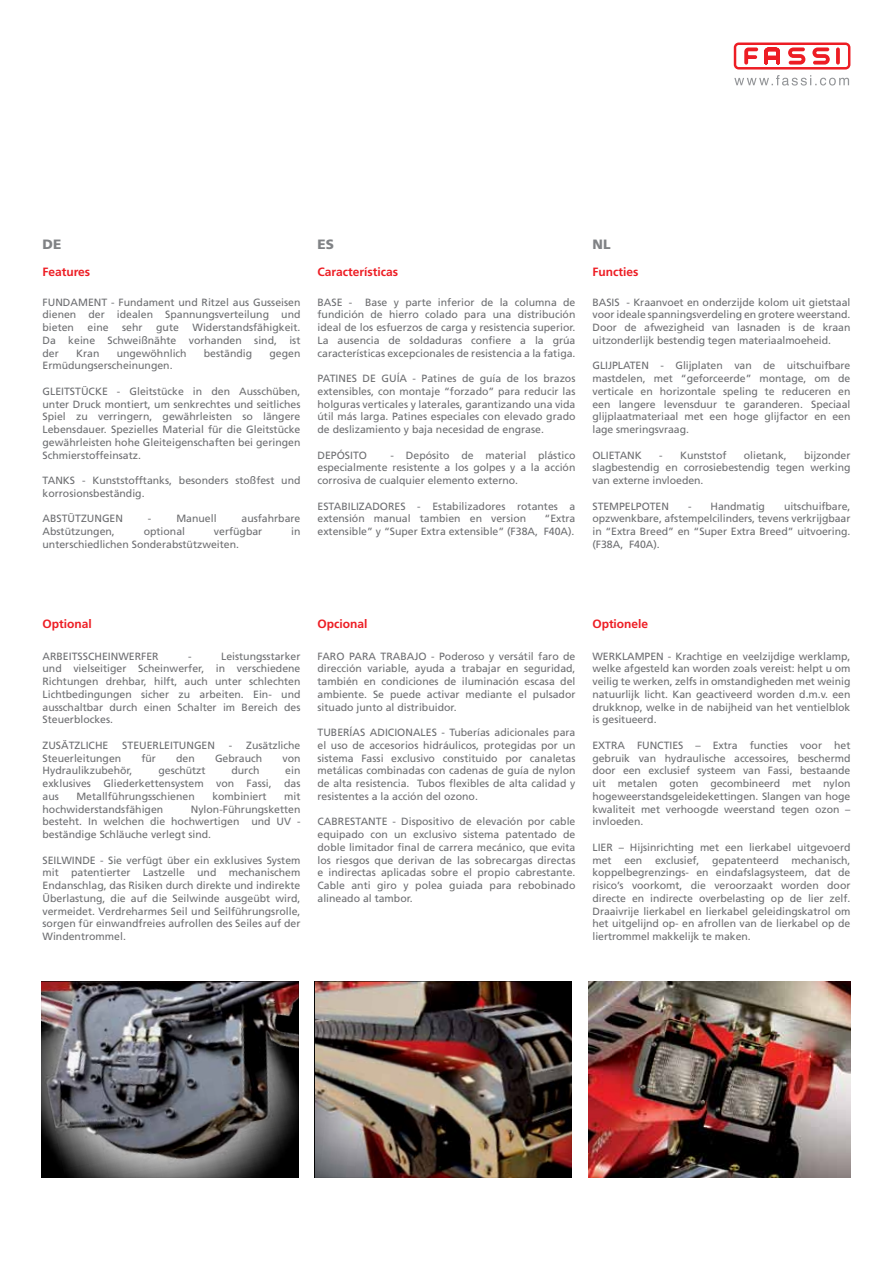
<style>
.page{position:relative;width:893px;height:1263px;background:#fff}
.page>*{position:absolute;margin:0;border:0;box-sizing:border-box;transform-origin:0 0}
.t1{font:900 13.5px "Frutiger";color:#808285}
.t2{font:700 12px "Frutiger";color:#ed1d24}
.t3{font:10.5px/12.8px "Frutiger";color:#6d6e71;text-align:justify}
</style>
<div class="page">
<img style="left:315px;top:981px;width:257px;height:197px">
<img style="left:41px;top:981px;width:258px;height:197px">
<img style="left:588px;top:981px;width:262px;height:197px">
<svg style="left:734px;top:43px;width:116px;height:43px"></svg>
<p class="t1" style="left:43px;top:236px;width:20px">DE</p>
<p class="t2" style="left:43px;top:265px;width:49px">Features</p>
<p class="t3" style="left:43px;top:296px;width:259px">FUNDAMENT - Fundament und Ritzel aus Gusseisen dienen der idealen Spannungsverteilung und bieten</p>
<p class="t3" style="left:43px;top:321px;width:259px;text-indent:150px">Widerstandsfähigkeit.<br>Da keine Schweißnähte vorhanden sind, ist der</p>
<p class="t3" style="left:88px;top:321px;width:23px">eine</p>
<p class="t3" style="left:122px;top:321px;width:22px">sehr</p>
<p class="t3" style="left:156px;top:321px;width:24px">gute</p>
<p class="t3" style="left:76px;top:347px;width:25px">Kran</p>
<p class="t3" style="left:117px;top:347px;width:71px">ungewöhnlich</p>
<p class="t3" style="left:204px;top:347px;width:50px">beständig</p>
<p class="t3" style="left:270px;top:347px;width:32px">gegen</p>
<p class="t3" style="left:43px;top:359px;width:132px">Ermüdungserscheinungen.</p>
<p class="t3" style="left:43px;top:385px;width:259px">GLEITSTÜCKE - Gleitstücke in den Ausschüben, unter Druck montiert, um senkrechtes und seitliches Spiel zu verringern, gewährleisten so längere Lebensdauer. Spezielles Material für die Gleitstücke gewährleisten hohe Gleiteigenschaften bei geringen Schmierstoffeinsatz.</p>
<p class="t3" style="left:43px;top:474px;width:259px">TANKS - Kunststofftanks, besonders stoßfest und korrosionsbeständig.</p>
<p class="t3" style="left:43px;top:512px;width:82px">ABSTÜTZUNGEN</p>
<p class="t3" style="left:148px;top:512px;width:70px">- Manuell</p>
<p class="t3" style="left:242px;top:512px;width:60px">ausfahrbare</p>
<p class="t3" style="left:43px;top:525px;width:74px">Abstützungen,</p>
<p class="t3" style="left:144px;top:525px;width:43px">optional</p>
<p class="t3" style="left:214px;top:525px;width:50px">verfügbar</p>
<p class="t3" style="left:291px;top:525px;width:11px">in</p>
<p class="t3" style="left:43px;top:538px;width:198px">unterschiedlichen Sonderabstützweiten.</p>
<p class="t1" style="left:317px;top:236px;width:18px">ES</p>
<p class="t2" style="left:317px;top:265px;width:82px">Características</p>
<p class="t3" style="left:317px;top:296px;width:259px">BASE - Base y parte inferior de la columna de fundición de hierro colado para una distribución ideal de los esfuerzos de carga y resistencia superior.<br>La ausencia de soldaduras confiere a la grúa características excepcionales de resistencia a la fatiga.</p>
<p class="t3" style="left:317px;top:372px;width:259px">PATI NES DE GUÍA - Patines de guía de los brazos extensibles, con montaje “forzado” para reducir las holguras verticales y laterales, garantizando una vida útil más larga. Patines especiales con elevado grado de deslizamiento y baja necesidad de engrase.</p>
<p class="t3" style="left:317px;top:449px;width:51px">DEPÓSITO</p>
<p class="t3" style="left:317px;top:449px;width:259px;text-indent:73px">- Depósito de material plástico especialmente resistente a los golpes y a la acción corrosiva de cualquier elemento externo.</p>
<p class="t3" style="left:317px;top:500px;width:259px">ESTABI LIZADORES - Estabilizadores rotantes a extensión manual tambien en version</p>
<p class="t3" style="left:317px;top:512px;width:259px;text-align:right">“Extra<br>extensible” y “Super Extra extensible” (F38A, F40A).</p>
<p class="t1" style="left:592px;top:236px;width:20px">NL</p>
<p class="t2" style="left:592px;top:265px;width:47px">Functies</p>
<p class="t3" style="left:592px;top:296px;width:259px">BASIS - Kraanvoet en onderzijde kolom uit gietstaal voor ideale spanningsverdeling en grotere weerstand.<br>Door de afwezigheid van lasnaden is de kraan uitzonderlijk bestendig tegen materiaalmoeheid.</p>
<p class="t3" style="left:592px;top:359px;width:259px">GLIJPLATEN - Glijplaten van de uitschuifbare mastdelen, met “geforceerde” montage, om de verticale en horizontale speling te reduceren en een langere levensduur te garanderen. Speciaal glijplaatmateriaal met een hoge glijfactor en een lage smeringsvraag.</p>
<p class="t3" style="left:592px;top:449px;width:51px">OLI ETANK</p>
<p class="t3" style="left:659px;top:449px;width:69px">- Kunststof</p>
<p class="t3" style="left:744px;top:449px;width:44px">olietank,</p>
<p class="t3" style="left:592px;top:449px;width:259px;text-indent:212px">bijzonder slagbestendig en corrosiebestendig tegen werking van externe invloeden.</p>
<p class="t3" style="left:592px;top:500px;width:19px">Stempelpo</p>
<p class="t3" style="left:650px;top:500px;width:13px">ten</p>
<p class="t3" style="left:688px;top:500px;width:78px">- Handmatig</p>
<p class="t3" style="left:592px;top:500px;width:259px;text-indent:192px">uitschuifbare, opzwenkbare, afstempelcilinders, tevens verkrijgbaar in “Extra Breed” en “Super Extra Breed” uitvoering. (F38A, F40A).</p>
<p class="t2" style="left:43px;top:617px;width:51px">Optional</p>
<p class="t3" style="left:43px;top:650px;width:118px">ARBEITSSCHEI NWERFER</p>
<p class="t3" style="left:188px;top:650px;width:5px">-</p>
<p class="t3" style="left:43px;top:650px;width:259px;text-indent:179px">Leistungsstarker und vielseitiger Scheinwerfer, in verschiedene Richtungen drehbar, hilft, auch unter schlechten Lichtbedingungen sicher zu arbeiten. Ein- und ausschaltbar durch einen Schalter im Bereich des Steuerblockes.</p>
<p class="t3" style="left:43px;top:739px;width:67px">ZUSÄTZLICHE</p>
<p class="t3" style="left:122px;top:739px;width:94px">STEUERLEITUNGEN</p>
<p class="t3" style="left:229px;top:739px;width:73px">- Zusätzliche</p>
<p class="t3" style="left:43px;top:752px;width:80px">Steuerleitungen</p>
<p class="t3" style="left:141px;top:752px;width:16px">für</p>
<p class="t3" style="left:176px;top:752px;width:20px">den</p>
<p class="t3" style="left:215px;top:752px;width:49px">Gebrauch</p>
<p class="t3" style="left:282px;top:752px;width:20px">von</p>
<p class="t3" style="left:43px;top:764px;width:92px">Hydraulikzubehör,</p>
<p class="t3" style="left:158px;top:764px;width:49px">geschützt</p>
<p class="t3" style="left:231px;top:764px;width:29px">durch</p>
<p class="t3" style="left:43px;top:764px;width:259px;text-indent:243px">ein exklusives Gliederkettensystem von Fassi, das aus</p>
<p class="t3" style="left:76px;top:790px;width:120px">Metallführungsschienen</p>
<p class="t3" style="left:212px;top:790px;width:56px">kombiniert</p>
<p class="t3" style="left:284px;top:790px;width:18px">mit</p>
<p class="t3" style="left:43px;top:803px;width:122px">hochwiderstandsfähigen</p>
<p class="t3" style="left:43px;top:803px;width:259px;text-indent:148px">Nylon-Führungsketten besteht. I n welchen die hochwertigen und UV - beständige Schläuche verlegt sind.</p>
<p class="t3" style="left:43px;top:854px;width:259px">SEI LWI NDE - Sie verfügt über ein exklusives System mit patentierter Lastzelle und mechanischem Endanschlag, das Risiken durch direkte und indirekte Überlastung, die auf die Seilwinde ausgeübt wird, vermeidet. Verdreharmes Seil und Seilführungsrolle, sorgen für einwandfreies aufrollen des Seiles auf der Windentrommel.</p>
<p class="t2" style="left:317px;top:617px;width:52px">Opcional</p>
<p class="t3" style="left:317px;top:650px;width:259px">FARO PARA TRABAJO - Poderoso y versátil faro de dirección variable, ayuda a trabajar en seguridad, también en condiciones de iluminación escasa del ambiente. Se puede activar mediante el pulsador situado junto al distribuidor.</p>
<p class="t3" style="left:317px;top:726px;width:259px">TUBERÍAS ADICIONALES - Tuberías adicionales para el uso de accesorios hidráulicos, protegidas por un sistema Fassi exclusivo constituido por canaletas metálicas combinadas con cadenas de guía de nylon de alta resistencia. Tubos flexibles de alta calidad y resistentes a la acción del ozono.</p>
<p class="t3" style="left:317px;top:815px;width:259px">CABRESTANTE - Dispositivo de elevación por cable equipado con un exclusivo sistema patentado de doble limitador final de carrera mecánico, que evita los riesgos que derivan de las sobrecargas directas e indirectas aplicadas sobre el propio cabrestante.<br>Cable anti giro y polea guiada para rebobinado alineado al tambor.</p>
<p class="t2" style="left:592px;top:617px;width:57px">Optionele</p>
<p class="t3" style="left:592px;top:650px;width:259px">WERKLAMPEN - Krachtige en veelzijdige werklamp, welke afgesteld kan worden zoals vereist: helpt u om veilig te werken, zelfs in omstandigheden met weinig natuurlijk licht. Kan geactiveerd worden d.m.v. een drukknop, welke in de nabijheid van het ventielblok is gesitueerd.</p>
<p class="t3" style="left:592px;top:739px;width:26px">Extra</p>
<p class="t3" style="left:637px;top:739px;width:8px">func</p>
<p class="t3" style="left:664px;top:739px;width:15px">ties</p>
<p class="t3" style="left:592px;top:739px;width:259px;text-indent:103px">– Extra functies voor het gebruik van hydraulische accessoires, beschermd door een exclusief systeem van Fassi, bestaande uit metalen goten gecombineerd met nylon hogeweerstandsgeleidekettingen. Slangen van hoge kwaliteit met verhoogde weerstand tegen ozon – invloeden.</p>
<p class="t3" style="left:592px;top:841px;width:259px">LI ER – Hijsinrichting met een lierkabel uitgevoerd met een exclusief, gepatenteerd mechanisch, koppelbegrenzings- en eindafslagsysteem, dat de risico’s voorkomt, die veroorzaakt worden door directe en indirecte overbelasting op de lier zelf.<br>Draaivrije lierkabel en lierkabel geleidingskatrol om het uitgelijnd op- en afrollen van de lierkabel op de liertrommel makkelijk te maken.</p>
</div>
